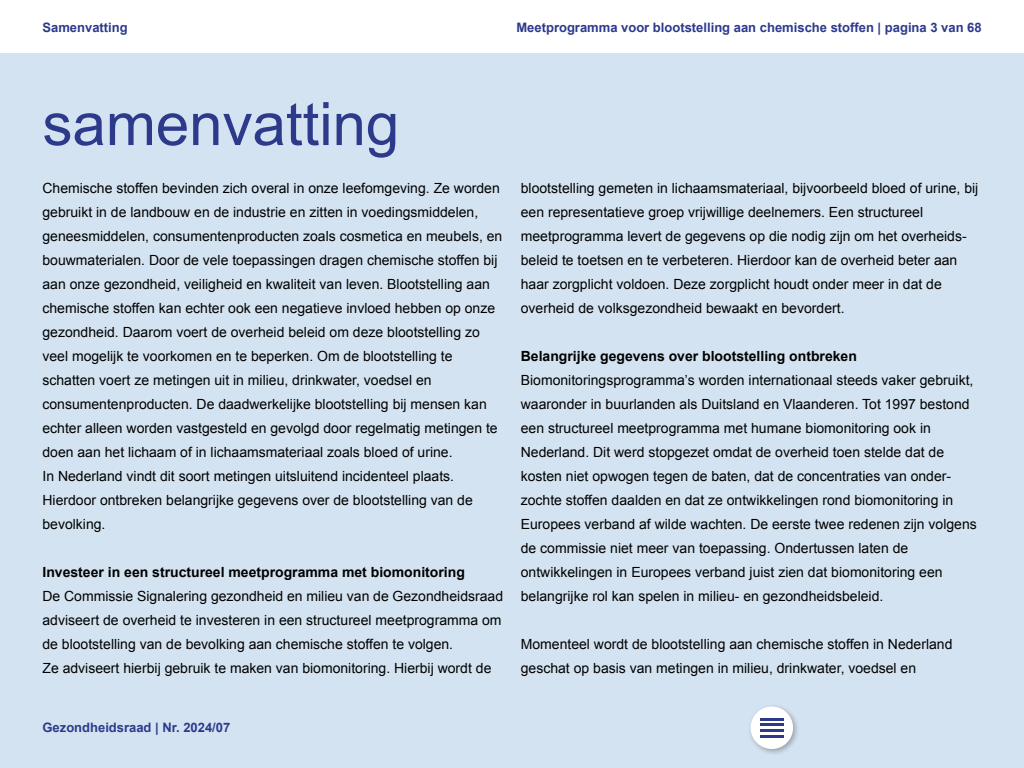
<style>
.page{position:relative;width:1024px;height:768px;background:#fff}
.page>*{position:absolute;margin:0;border:0;box-sizing:border-box;transform-origin:0 0}
.Hoofdstuk_Titel_Samenvatting{font:60px "Arial";color:#2d3a8c}
.Plat_z_ruimte{font:14px/24px "Arial";color:#000}
.Kop_z_nr_vet{font:700 14px "Arial";color:#000}
.t1{font:700 13px "Arial";color:#2d3a8c}
</style>
<div class="page">
<div style="left:0;top:54px;width:1024px;height:714px;background:#d4e3f1"></div>
<div style="left:747px;top:703px;width:53px;height:53px;background:#000;opacity:.3"></div>
<div style="left:751px;top:707px;width:42px;height:42px;background:#fff;border-radius:50%"></div>
<hr style="left:760px;top:718px;width:24px;height:2px;background:#2d3a8c">
<hr style="left:760px;top:724px;width:24px;height:2px;background:#2d3a8c">
<hr style="left:760px;top:730px;width:24px;height:2px;background:#2d3a8c">
<hr style="left:760px;top:735px;width:24px;height:2px;background:#2d3a8c">
<p class="t1" style="left:43px;top:19px;width:87px">Samenvatting</p>
<p class="t1" style="left:516px;top:19px;width:467px">Meetprogramma voor blootstelling aan chemische stoffen | pagina 3 van 68</p>
<h1 class="Hoofdstuk_Titel_Samenvatting" style="left:43px;top:85px;width:358px">samenvatting</h1>
<p class="Plat_z_ruimte" style="left:43px;top:176px;width:461px">Chemische stoffen bevinden zich overal in onze leefomgeving. Ze worden gebruikt in de landbouw en de industrie en zitten in voedingsmiddelen, geneesmiddelen, consumentenproducten zoals cosmetica en meubels, en bouwmaterialen. Door de vele toepassingen dragen chemische stoffen bij aan onze gezondheid, veiligheid en kwaliteit van leven. Blootstelling aan chemische stoffen kan echter ook een negatieve invloed hebben op onze gezondheid. Daarom voert de overheid beleid om deze blootstelling zo veel mogelijk te voorkomen en te beperken. Om de blootstelling te schatten voert ze metingen uit in milieu, drinkwater, voedsel en consumentenproducten. De daadwerkelijke blootstelling bij mensen kan echter alleen worden vastgesteld en gevolgd door regelmatig metingen te doen aan het lichaam of in lichaamsmateriaal zoals bloed of urine.<br>In Nederland vindt dit soort metingen uitsluitend incidenteel plaats.<br>Hierdoor ontbreken belangrijke gegevens over de blootstelling van de bevolking.</p>
<h2 class="Kop_z_nr_vet" style="left:43px;top:563px;width:424px">Investeer in een structureel meetprogramma met biomonitoring</h2>
<p class="Plat_z_ruimte" style="left:43px;top:584px;width:462px">De Commissie Signalering gezondheid en milieu van de Gezondheidsraad adviseert de overheid te investeren in een structureel meetprogramma om de blootstelling van de bevolking aan chemische stoffen te volgen.<br>Ze adviseert hierbij gebruik te maken van biomonitoring. Hierbij wordt de</p>
<p class="t1" style="left:43px;top:719px;width:189px">Gezondheidsraad | Nr. 2024/07</p>
<p class="Plat_z_ruimte" style="left:521px;top:176px;width:459px">blootstelling gemeten in lichaamsmateriaal, bijvoorbeeld bloed of urine, bij een representatieve groep vrijwillige deelnemers. Een structureel meetprogramma levert de gegevens op die nodig zijn om het overheids&shy;beleid te toetsen en te verbeteren. Hierdoor kan de overheid beter aan haar zorgplicht voldoen. Deze zorgplicht houdt onder meer in dat de overheid de volksgezondheid bewaakt en bevordert.</p>
<h2 class="Kop_z_nr_vet" style="left:521px;top:347px;width:338px">Belangrijke gegevens over blootstelling ontbreken</h2>
<p class="Plat_z_ruimte" style="left:521px;top:368px;width:457px">Biomonitoringsprogramma’s worden internationaal steeds vaker gebruikt, waaronder in buurlanden als Duitsland en Vlaanderen. Tot 1997 bestond een structureel meetprogramma met humane biomonitoring ook in Nederland. Dit werd stopgezet omdat de overheid toen stelde dat de kosten niet opwogen tegen de baten, dat de concentraties van onder&shy;zochte stoffen daalden en dat ze ontwikkelingen rond biomonitoring in Europees verband af wilde wachten. De eerste twee redenen zijn volgens de commissie niet meer van toepassing. Ondertussen laten de ontwikkelingen in Europees verband juist zien dat biomonitoring een belangrijke rol kan spelen in milieu- en gezondheidsbeleid.</p>
<p class="Plat_z_ruimte" style="left:521px;top:632px;width:433px">Momenteel wordt de blootstelling aan chemische stoffen in Nederland geschat op basis van metingen in milieu, drinkwater, voedsel en</p>
</div>
